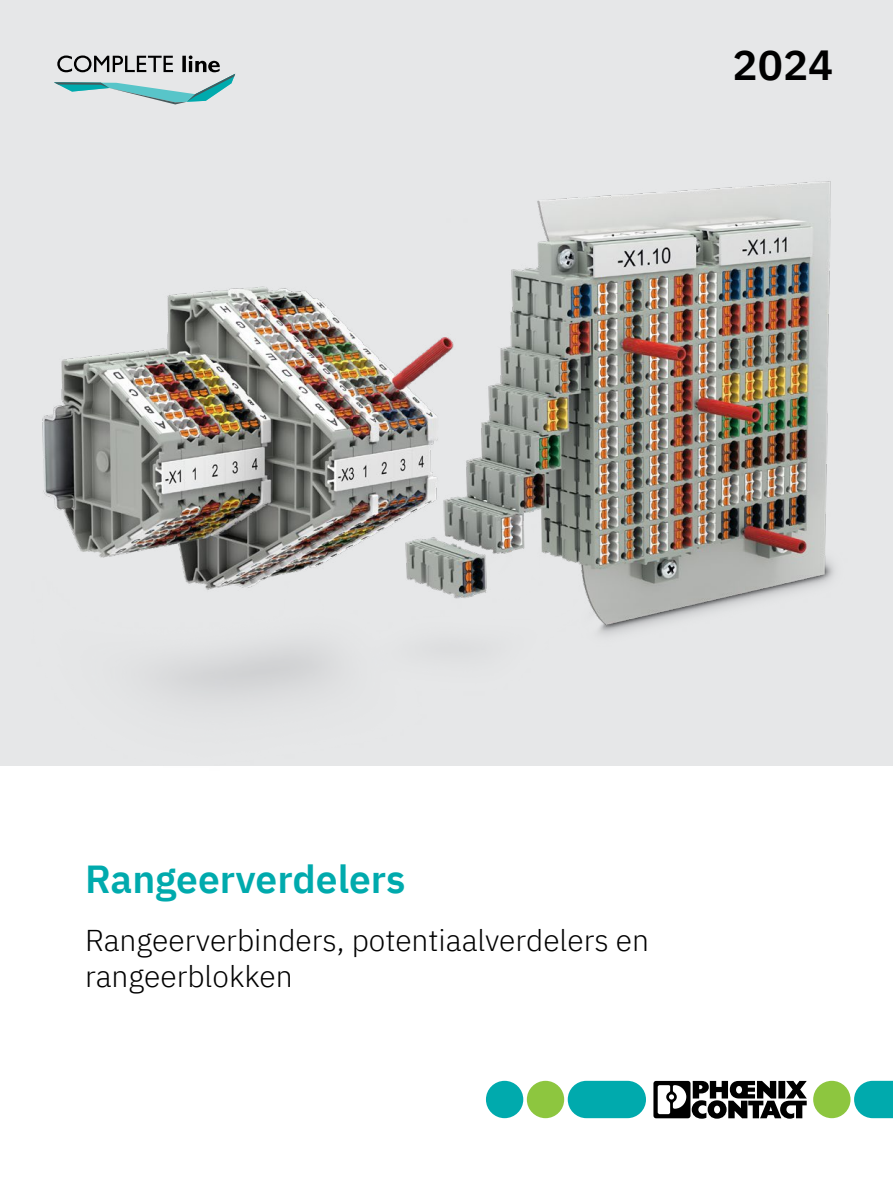
<style>
.page{position:relative;width:893px;height:1187px;background:#fff}
.page>*{position:absolute;margin:0;border:0;box-sizing:border-box;transform-origin:0 0}
.t1{font:42px "IBM Plex Sans Sm Bld";color:#000}
.t2{font:39px "IBM Plex Sans Sm Bld";color:#00aaad}
.t3{font:300 30px/36px "IBM Plex Sans";color:#000}
</style>
<div class="page">
<img style="left:9px;top:0;width:884px;height:766px">
<svg style="left:653px;top:1080px;width:154px;height:38px"></svg>
<div style="left:486px;top:1080px;width:37px;height:38px;background:#00aaad;border-radius:50%"></div>
<div style="left:568px;top:1080px;width:78px;height:38px;background:#00aaad;border-radius:19px"></div>
<svg style="left:854px;top:1080px;width:39px;height:38px"></svg>
<div style="left:527px;top:1080px;width:37px;height:38px;background:#8dc63f;border-radius:50%"></div>
<div style="left:813px;top:1080px;width:37px;height:38px;background:#8dc63f;border-radius:50%"></div>
<svg style="left:54px;top:55px;width:181px;height:49px;background:#aec3c4"></svg>
<h1 class="t1" style="left:733px;top:32px;width:102px">2024</h1>
<h2 class="t2" style="left:85px;top:848px;width:322px">Rangeerverdelers</h2>
<p class="t3" style="left:85px;top:919px;width:566px">Rangeerverbinders, potentiaalverdelers en rangeerblokken</p>
</div>
